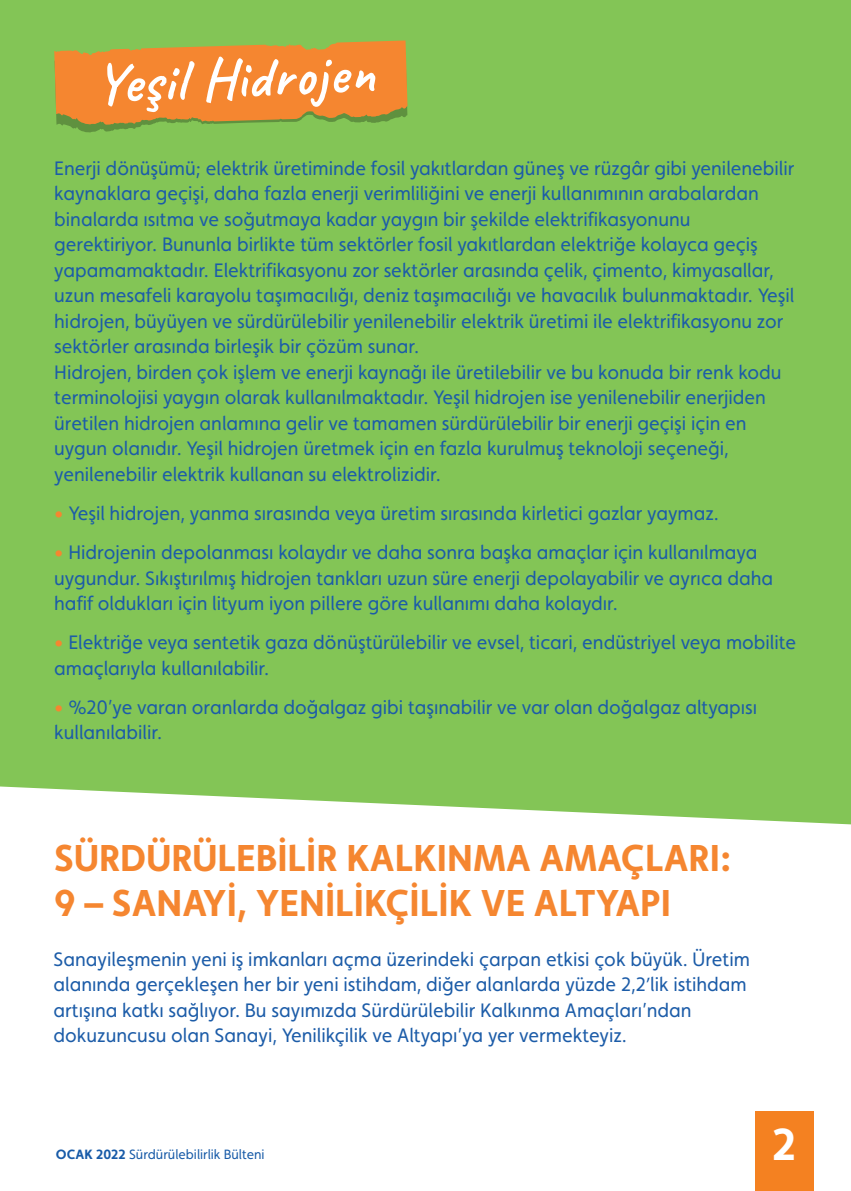
<style>
.page{position:relative;width:851px;height:1191px;background:#fff}
.page>*{position:absolute;margin:0;border:0;box-sizing:border-box;transform-origin:0 0}
.t1{font:700 57px "Caveat";color:#fff}
.t2{font:700 45px "Faricy New";color:#fff}
.t3{font:700 37.5px/45px "Faricy New";color:#f58630}
.t4{font:19.5px/25.5px "Faricy New";color:#1c5ca8}
.t5{font:13.5px "Faricy New";color:#185ba8}
.s1{color:#f58630}
.s2{font-family:"Myriad Pro"}
.s3{font-weight:700}
</style>
<div class="page">
<div style="left:0;top:0;width:850px;height:824px;background:#83c556"></div>
<div style="left:754px;top:1111px;width:59px;height:80px;background:#f48121"></div>
<svg style="left:54px;top:40px;width:353px;height:92px;background:#d99137"></svg>
<h1 class="t1" style="left:94px;top:47px;width:281px;rotate:-2deg">Yeşil Hidrojen</h1>
<p class="t4" style="left:54px;top:155px;width:741px">Enerji dönüşümü; elektrik üretiminde fosil yakıtlardan güneş ve rüzgâr gibi yenilenebilir kaynaklara geçişi, daha fazla enerji verimliliğini ve enerji kullanımının arabalardan binalarda ısıtma ve soğutmaya kadar yaygın bir şekilde elektrifikasyonunu gerektiriyor. Bununla birlikte tüm sektörler fosil yakıtlardan elektriğe kolayca geçiş yapamamaktadır. Elektrifikasyonu zor sektörler arasında çelik, çimento, kimyasallar, uzun mesafeli karayolu taşımacılığı, deniz taşımacılığı ve havacılık bulunmaktadır. Yeşil hidrojen, büyüyen ve sürdürülebilir yenilenebilir elektrik üretimi ile elektrifikasyonu zor sektörler arasında birleşik bir çözüm sunar.<br>Hidrojen, birden çok işlem ve enerji kaynağı ile üretilebilir ve bu konuda bir renk kodu terminolojisi yaygın olarak kullanılmaktadır. Yeşil hidrojen ise yenilenebilir enerjiden üretilen hidrojen anlamına gelir ve tamamen sürdürülebilir bir enerji geçişi için en uygun olanıdır. Yeşil hidrojen üretmek için en fazla kurulmuş teknoloji seçeneği, yenilenebilir elektrik kullanan su elektrolizidir.</p>
<p class="t4" style="left:54px;top:500px;width:666px"><span class="s1">•</span> Yeşil hidrojen, yanma sırasında veya üretim sırasında kirletici gazlar yaymaz.</p>
<p class="t4" style="left:54px;top:539px;width:720px"><span class="s1">•</span> Hidrojenin depolanması kolaydır ve daha sonra başka amaçlar için kullanılmaya uygundur. Sıkıştırılmış hidrojen tankları uzun süre enerji depolayabilir ve ayrıca daha hafif oldukları için lityum iyon pillere göre kullanımı daha kolaydır.</p>
<p class="t4" style="left:54px;top:629px;width:743px"><span class="s1">•</span> Elektriğe veya sentetik gaza dönüştürülebilir ve evsel, ticari, endüstriyel veya mobilite amaçlarıyla kullanılabilir.</p>
<p class="t4" style="left:54px;top:694px;width:704px"><span class="s1">•</span> %20’ye varan oranlarda doğalgaz gibi taşınabilir ve var olan doğalgaz altyapısı kullanılabilir.</p>
<h3 class="t3" style="left:54px;top:834px;width:678px">SÜRDÜRÜLEBİLİR KALKINMA AMAÇLARI:<br>9 – SANAYİ, YENİLİKÇİLİK VE ALTYAPI</h3>
<p class="t4" style="left:54px;top:946px;width:697px">Sanayileşmenin yeni iş imkanları açma üzerindeki çarpan etkisi çok büyük. Üretim alanında gerçekleşen her bir yeni istihdam, diğer alanlarda yüzde 2,2<span class="s2">’</span>lik istihdam artışına katkı sağlıyor. Bu sayımızda Sürdürülebilir Kalkınma Amaçları’ndan dokuzuncusu olan Sanayi, Yenilikçilik ve Altyapı’ya yer vermekteyiz.</p>
<p class="t5" style="left:56px;top:1146px;width:210px"><span class="s3">OCAK 2022</span> Sürdürülebilirlik Bülteni</p>
<h2 class="t2" style="left:772px;top:1117px;width:26px">2</h2>
</div>
